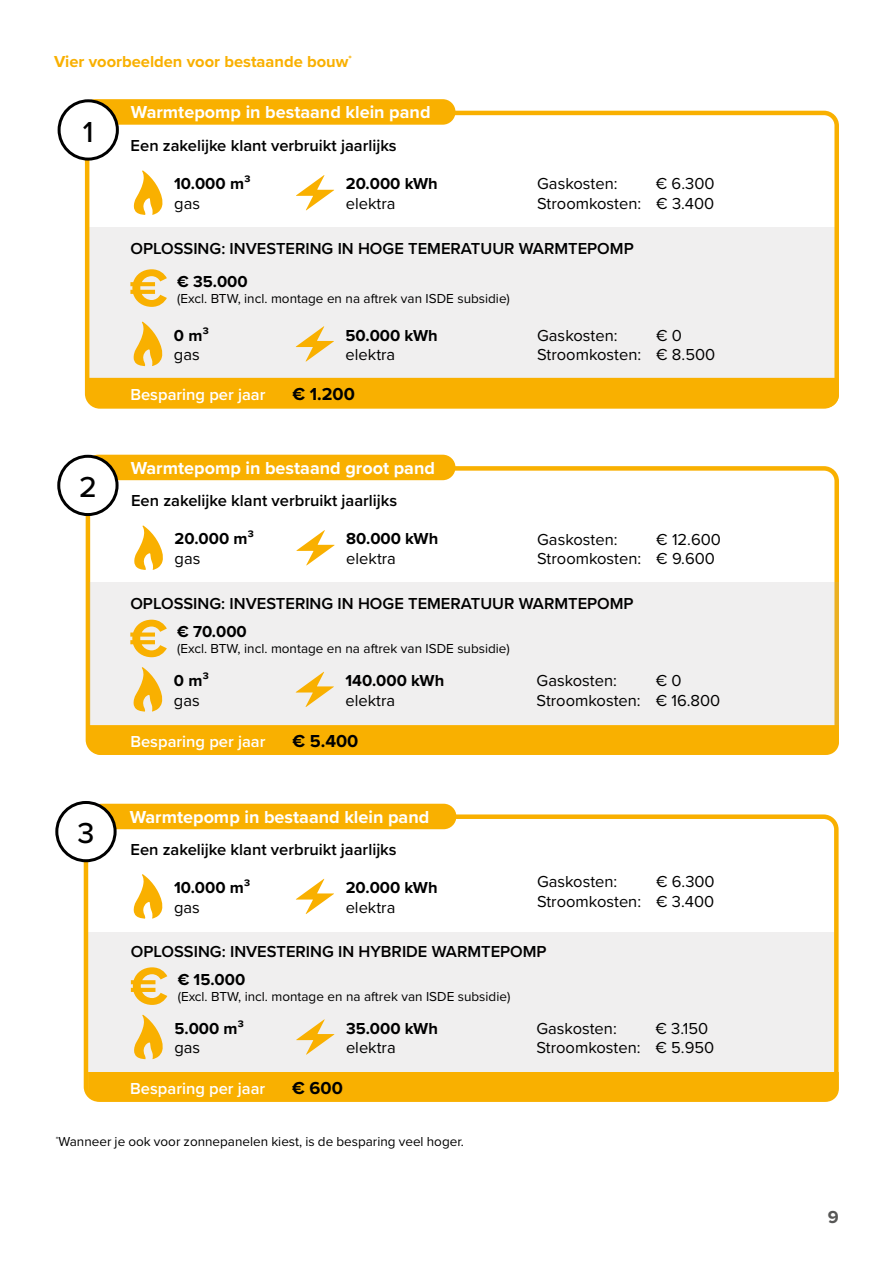
<style>
.page{position:relative;width:893px;height:1263px;background:#fff}
.page>*{position:absolute;margin:0;border:0;box-sizing:border-box;transform-origin:0 0}
.t1{font:500 30px "Proxima Nova";color:#000}
.t2{font:700 18px "Proxima Nova";color:#fff}
.t3{font:700 18px "Proxima Nova";color:#000}
.t4{font:700 18px "Proxima Nova";color:#575756}
.t5{font:16.5px/19.5px "Proxima Nova";color:#000}
.t6{font:600 16.5px "Proxima Nova";color:#000}
.t7{font:700 16.5px "Proxima Nova";color:#000}
.t8{font:600 16.5px "Proxima Nova";color:#fff}
.t9{font:700 16.5px "Proxima Nova";color:#f9b000}
.t10{font:13.5px "Proxima Nova";color:#000}
</style>
<div class="page">
<div style="left:83px;top:99px;width:372px;height:26px;background:#f9b000;border-radius:13px"></div>
<div style="left:86px;top:228px;width:751px;height:151px;background:#f0efef"></div>
<div style="left:85px;top:111px;width:754px;height:298px;border:4px solid #f9b000;border-radius:13px"></div>
<div style="left:59px;top:101px;width:58px;height:58px;background:#fff;border-radius:50%"></div>
<div style="left:58px;top:99px;width:61px;height:62px;border:3px solid #000;border-radius:50%"></div>
<div style="left:88px;top:378px;width:751px;height:30px;background:#f9b000"></div>
<svg style="left:134px;top:170px;width:29px;height:45px"></svg>
<svg style="left:296px;top:175px;width:38px;height:35px"></svg>
<svg style="left:133px;top:322px;width:30px;height:44px"></svg>
<svg style="left:296px;top:326px;width:38px;height:36px"></svg>
<svg style="left:130px;top:269px;width:37px;height:38px"></svg>
<div style="left:85px;top:455px;width:370px;height:25px;background:#f9b000;border-radius:13px"></div>
<div style="left:86px;top:466px;width:753px;height:289px;border:4px solid #f9b000;border-radius:13px"></div>
<div style="left:59px;top:456px;width:58px;height:58px;background:#fff;border-radius:50%"></div>
<div style="left:57px;top:455px;width:62px;height:61px;border:3px solid #000;border-radius:50%"></div>
<svg style="left:134px;top:525px;width:29px;height:45px"></svg>
<svg style="left:296px;top:530px;width:39px;height:35px"></svg>
<div style="left:88px;top:725px;width:751px;height:30px;background:#f9b000"></div>
<div style="left:90px;top:583px;width:749px;height:142px;background:#f0efef"></div>
<svg style="left:133px;top:667px;width:30px;height:45px"></svg>
<svg style="left:296px;top:672px;width:38px;height:35px"></svg>
<svg style="left:130px;top:620px;width:37px;height:37px"></svg>
<div style="left:89px;top:1072px;width:749px;height:29px;background:#f9b000"></div>
<div style="left:89px;top:804px;width:367px;height:25px;background:#f9b000;border-radius:13px"></div>
<div style="left:85px;top:932px;width:749px;height:140px;background:#f0efef"></div>
<div style="left:84px;top:814px;width:755px;height:288px;border:4px solid #f9b000;border-radius:13px"></div>
<div style="left:57px;top:802px;width:58px;height:59px;background:#fff;border-radius:50%"></div>
<div style="left:55px;top:801px;width:62px;height:61px;border:3px solid #000;border-radius:50%"></div>
<svg style="left:134px;top:874px;width:29px;height:45px"></svg>
<svg style="left:296px;top:879px;width:38px;height:35px"></svg>
<svg style="left:134px;top:1015px;width:29px;height:44px"></svg>
<svg style="left:296px;top:1019px;width:38px;height:36px"></svg>
<svg style="left:131px;top:967px;width:36px;height:38px"></svg>
<p class="t9" style="left:54px;top:49px;width:299px">Vier voorbeelden voor bestaande bouw<sup>*</sup></p>
<h1 class="t1" style="left:83px;top:109px;width:12px">1</h1>
<p class="t2" style="left:131px;top:99px;width:301px">Warmtepomp in bestaand klein pand</p>
<p class="t6" style="left:131px;top:134px;width:268px">Een zakelijke klant verbruikt jaarlijks</p>
<p class="t7" style="left:174px;top:172px;width:78px">10.000 m³</p>
<p class="t5" style="left:174px;top:193px;width:27px">gas</p>
<p class="t7" style="left:346px;top:172px;width:94px">20.000 kWh</p>
<p class="t5" style="left:346px;top:193px;width:51px">elektra</p>
<p class="t5" style="left:537px;top:173px;width:179px;text-align:right">€ 6.300<br>Stroomkosten: € 3.400</p>
<p class="t5" style="left:537px;top:173px;width:82px">Gaskosten:</p>
<p class="t6" style="left:130px;top:236px;width:505px">OPLOSSING: INVESTERING IN HOGE TEMERATUUR WARMTEPOMP</p>
<h1 class="t1" style="left:79px;top:465px;width:19px">2</h1>
<h1 class="t1" style="left:77px;top:811px;width:18px">3</h1>
<p class="t7" style="left:177px;top:269px;width:72px">€ 35.000</p>
<p class="t10" style="left:177px;top:288px;width:334px">(Excl. BTW, incl. montage en na aftrek van ISDE subsidie)</p>
<p class="t7" style="left:174px;top:323px;width:37px">0 m³</p>
<p class="t5" style="left:174px;top:344px;width:27px">gas</p>
<p class="t7" style="left:346px;top:323px;width:94px">50.000 kWh</p>
<p class="t5" style="left:346px;top:344px;width:51px">elektra</p>
<p class="t8" style="left:130px;top:382px;width:137px">Besparing per jaar</p>
<p class="t3" style="left:292px;top:380px;width:64px">€ 1.200</p>
<p class="t2" style="left:131px;top:454px;width:306px">Warmtepomp in bestaand groot pand</p>
<p class="t6" style="left:131px;top:488px;width:268px">Een zakelijke klant verbruikt jaarlijks</p>
<p class="t7" style="left:175px;top:527px;width:81px">20.000 m³</p>
<p class="t5" style="left:175px;top:548px;width:27px">gas</p>
<p class="t7" style="left:346px;top:527px;width:94px">80.000 kWh</p>
<p class="t5" style="left:346px;top:548px;width:51px">elektra</p>
<p class="t5" style="left:537px;top:325px;width:180px;text-indent:119px">€ 0<br>Stroomkosten: € 8.500</p>
<p class="t5" style="left:537px;top:325px;width:82px">Gaskosten:</p>
<p class="t5" style="left:537px;top:529px;width:185px;text-indent:119px">€ 12.600<br>Stroomkosten: € 9.600</p>
<p class="t5" style="left:537px;top:529px;width:82px">Gaskosten:</p>
<p class="t6" style="left:130px;top:591px;width:505px">OPLOSSING: INVESTERING IN HOGE TEMERATUUR WARMTEPOMP</p>
<p class="t7" style="left:177px;top:619px;width:71px">€ 70.000</p>
<p class="t10" style="left:177px;top:638px;width:334px">(Excl. BTW, incl. montage en na aftrek van ISDE subsidie)</p>
<p class="t7" style="left:174px;top:668px;width:37px">0 m³</p>
<p class="t5" style="left:174px;top:690px;width:27px">gas</p>
<p class="t7" style="left:345px;top:668px;width:100px">140.000 kWh</p>
<p class="t5" style="left:345px;top:690px;width:51px">elektra</p>
<p class="t8" style="left:130px;top:729px;width:137px">Besparing per jaar</p>
<p class="t3" style="left:292px;top:728px;width:67px">€ 5.400</p>
<p class="t2" style="left:130px;top:803px;width:301px">Warmtepomp in bestaand klein pand</p>
<p class="t6" style="left:130px;top:837px;width:268px">Een zakelijke klant verbruikt jaarlijks</p>
<p class="t7" style="left:174px;top:875px;width:78px">10.000 m³</p>
<p class="t5" style="left:174px;top:897px;width:27px">gas</p>
<p class="t7" style="left:346px;top:875px;width:94px">20.000 kWh</p>
<p class="t5" style="left:346px;top:897px;width:51px">elektra</p>
<p class="t5" style="left:537px;top:670px;width:185px;text-indent:119px">€ 0<br>Stroomkosten: € 16.800</p>
<p class="t5" style="left:537px;top:670px;width:82px">Gaskosten:</p>
<p class="t5" style="left:537px;top:871px;width:179px;text-align:right">€ 6.300<br>Stroomkosten: € 3.400</p>
<p class="t5" style="left:537px;top:871px;width:82px">Gaskosten:</p>
<p class="t6" style="left:131px;top:939px;width:417px">OPLOSSING: INVESTERING IN HYBRIDE WARMTEPOMP</p>
<p class="t7" style="left:178px;top:967px;width:69px">€ 15.000</p>
<p class="t10" style="left:178px;top:986px;width:334px">(Excl. BTW, incl. montage en na aftrek van ISDE subsidie)</p>
<p class="t7" style="left:174px;top:1016px;width:71px">5.000 m³</p>
<p class="t5" style="left:174px;top:1037px;width:27px">gas</p>
<p class="t7" style="left:346px;top:1016px;width:93px">35.000 kWh</p>
<p class="t5" style="left:346px;top:1037px;width:51px">elektra</p>
<p class="t8" style="left:130px;top:1076px;width:137px">Besparing per jaar</p>
<p class="t3" style="left:292px;top:1074px;width:52px">€ 600</p>
<p class="t5" style="left:536px;top:1018px;width:179px;text-indent:119px">€ 3.150<br>Stroomkosten: € 5.950</p>
<p class="t5" style="left:536px;top:1018px;width:82px">Gaskosten:</p>
<p class="t10" style="left:56px;top:1131px;width:409px"><sup>*</sup>Wanneer je ook voor zonnepanelen kiest, is de besparing veel hoger.</p>
<p class="t4" style="left:828px;top:1204px;width:12px">9</p>
</div>
